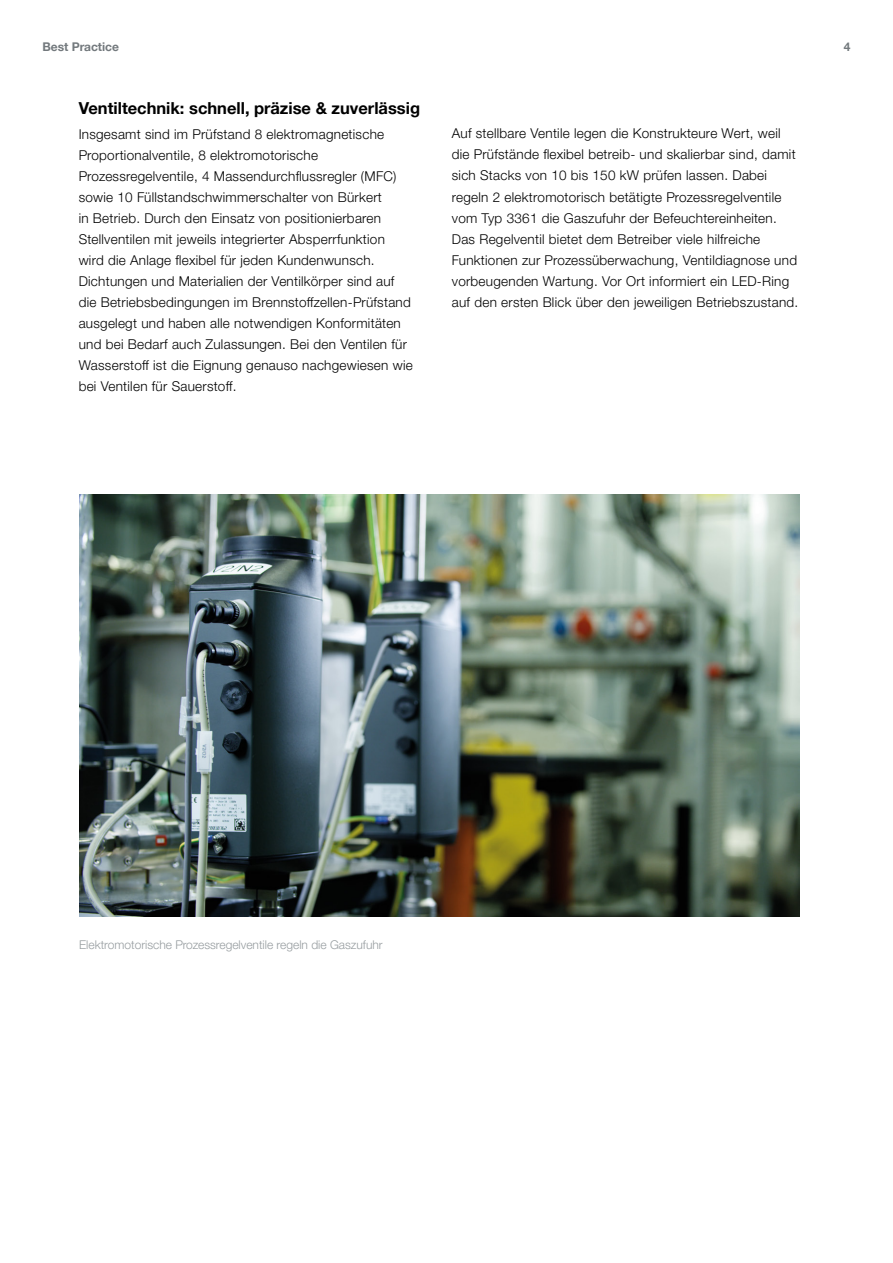
<style>
.page{position:relative;width:893px;height:1263px;background:#fff}
.page>*{position:absolute;margin:0;border:0;box-sizing:border-box;transform-origin:0 0}
.t1{font:700 16.5px "Helvetica Neue LTW1 G";color:#000}
.Bodytext{font:300 13.5px/21px "Helvetica Neue LTW1 G";letter-spacing:.02em;color:#000}
.t2{font:300 12px "Helvetica Neue LTW1 G";color:#979da0}
.t3{font:700 12px "Helvetica Neue LTW1 G";color:#73797d}
</style>
<div class="page">
<img style="left:79px;top:495px;width:720px;height:422px">
<p class="t3" style="left:43px;top:39px;width:78px">Best Practice</p>
<p class="t3" style="left:844px;top:39px;width:8px">4</p>
<h3 class="t1" style="left:79px;top:98px;width:343px">Ventiltechnik: schnell, präzise &amp; zuverlässig</h3>
<p class="Bodytext" style="left:79px;top:124px;width:336px">Insgesamt sind im Prüfstand 8 elektromagnetische Proportionalventile, 8 elektromotorische Prozessregelventile, 4 Massendurchflussregler (MFC) sowie 10 Füllstandschwimmerschalter von Bürkert<br>in Betrieb. Durch den Einsatz von positionierbaren Stellventilen mit jeweils integrierter Absperrfunktion wird die Anlage flexibel für jeden Kundenwunsch.<br>Dichtungen und Materialien der Ventilkörper sind auf die Betriebsbedingungen im Brennstoffzellen-Prüfstand ausgelegt und haben alle notwendigen Konformitäten und bei Bedarf auch Zulassungen. Bei den Ventilen für Wasserstoff ist die Eignung genauso nachgewiesen wie bei Ventilen für Sauerstoff.</p>
<p class="Bodytext" style="left:452px;top:123px;width:348px">Auf stellbare Ventile legen die Konstrukteure Wert, weil die Prüfstände flexibel betreib- und skalierbar sind, damit sich Stacks von 10 bis 150 kW prüfen lassen. Dabei regeln 2 elektromotorisch betätigte Prozessregelventile vom Typ 3361 die Gaszufuhr der Befeuchtereinheiten.<br>Das Regelventil bietet dem Betreiber viele hilfreiche Funktionen zur Prozessüberwachung, Ventildiagnose und vorbeugenden Wartung. Vor Ort informiert ein LED-Ring auf den ersten Blick über den jeweiligen Betriebszustand.</p>
<p class="t2" style="left:79px;top:937px;width:305px">Elektromotorische Prozessregelventile regeln die Gaszufuhr</p>
</div>
